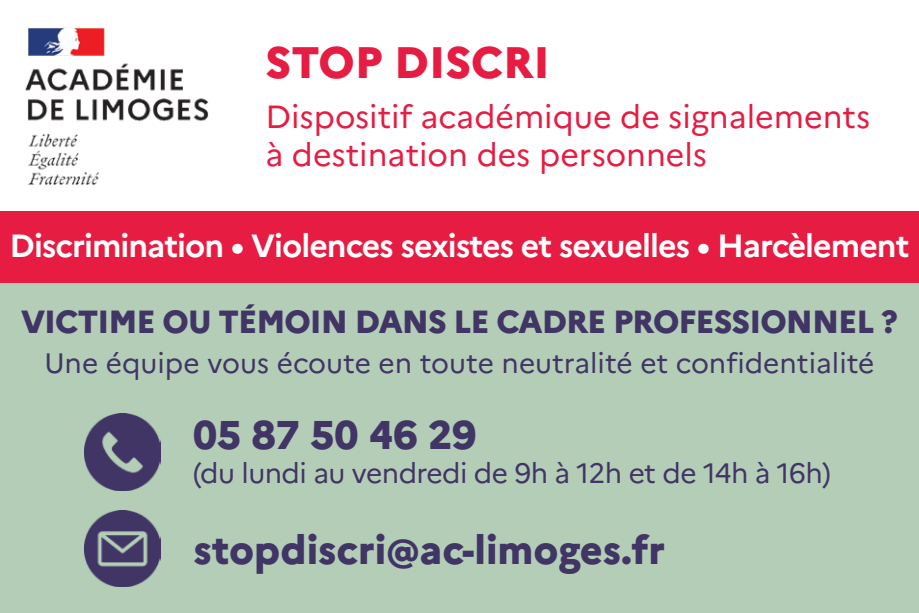
<style>
.page{position:relative;width:919px;height:613px;background:#fff}
.page>*{position:absolute;margin:0;border:0;box-sizing:border-box;transform-origin:0 0}
.t1{font:800 44px "Marianne";color:#e61c42}
.t2{font:800 40px "Marianne";color:#413565}
.t3{font:32px/38.4px "Marianne";color:#e61c42}
.t4{font:700 32px "Marianne";letter-spacing:-.03em;color:#fff}
.t5{font:800 32px "Marianne";letter-spacing:-.03em;color:#413565}
.t6{font:28px "Marianne";letter-spacing:-.005em;color:#413565}
</style>
<div class="page">
<div style="left:0;top:247px;width:918px;height:365px;background:#b4cdb7"></div>
<div style="left:0;top:211px;width:918px;height:72px;background:#e61c42"></div>
<img style="left:25px;top:27px;width:184px;height:158px">
<img style="left:84px;top:413px;width:77px;height:77px">
<img style="left:84px;top:510px;width:77px;height:76px">
<h1 class="t1" style="left:265px;top:36px;width:286px">STOP DISCRI</h1>
<p class="t3" style="left:265px;top:97px;width:606px">Dispositif académique de signalements à destination des personnels</p>
<p class="t4" style="left:10px;top:226px;width:901px">Discrimination • Violences sexistes et sexuelles • Harcèlement</p>
<p class="t5" style="left:21px;top:302px;width:878px">VICTIME OU TÉMOIN DANS LE CADRE PROFESSIONNEL ?</p>
<p class="t6" style="left:44px;top:345px;width:831px">Une équipe vous écoute en toute neutralité et confidentialité</p>
<h2 class="t2" style="left:193px;top:410px;width:285px">05 87 50 46 29</h2>
<p class="t6" style="left:193px;top:455px;width:639px">(du lundi au vendredi de 9h à 12h et de 14h à 16h)</p>
<h2 class="t2" style="left:193px;top:524px;width:473px">stopdiscri@ac-limoges.fr</h2>
</div>
